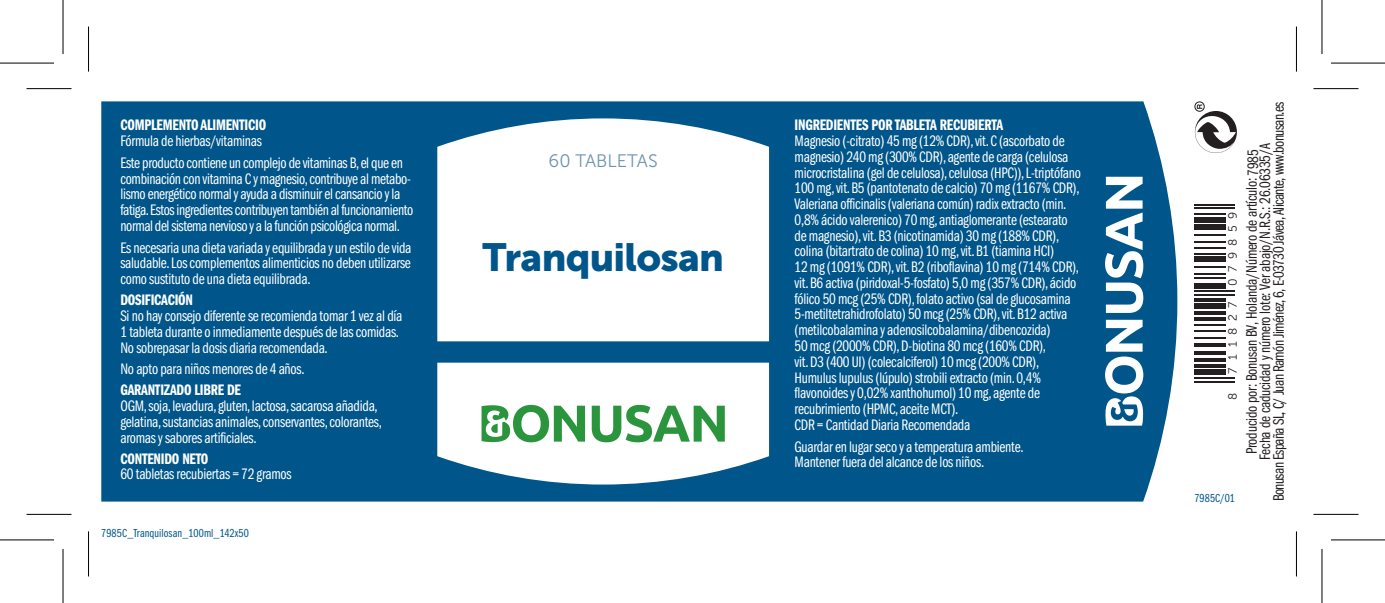
<style>
.page{position:relative;width:1385px;height:603px;background:#fff}
.page>*{position:absolute;margin:0;border:0;box-sizing:border-box;transform-origin:0 0}
.t1{font:39px "Museo Sans 900";letter-spacing:-.02em;color:#00568a}
.t2{font:18px "Museo Sans 300";color:#6e94ab}
.t3{font:15.6px/15.6px "Franklin Gothic Book Cmpr";letter-spacing:-.015em;color:#fff}
.t4{font:15.6px/13.5px "Franklin Gothic Book Cmpr";letter-spacing:-.015em;color:#231f20;text-align:center}
.t5{font:15.6px "Franklin Gothic Demi Cmpr";letter-spacing:-.015em;color:#fff}
.t6{font:12px "Franklin Gothic Book Cmpr";letter-spacing:.005em;color:#00568a}
.t7{font:12px "Museo Sans 300";letter-spacing:.525em;color:#231f20}
.s1{color:#fff}
</style>
<div class="page">
<div style="left:101px;top:101px;width:1076px;height:400px;background:#00568a"></div>
<svg style="left:1105px;top:177px;width:38px;height:136px"></svg>
<svg style="left:1105px;top:319px;width:38px;height:106px"></svg>
<svg style="left:437px;top:362px;width:332px;height:122px"></svg>
<svg style="left:437px;top:118px;width:332px;height:223px"></svg>
<svg style="left:592px;top:404px;width:133px;height:38px"></svg>
<svg style="left:481px;top:404px;width:104px;height:38px"></svg>
<svg style="left:1194px;top:101px;width:43px;height:52px"></svg>
<hr style="left:1194px;top:380px;width:41px;height:2px;background:#231f20">
<hr style="left:1194px;top:377px;width:41px;height:1px;background:#231f20">
<div style="left:1194px;top:369px;width:31px;height:6px;background:#231f20"></div>
<svg style="left:1194px;top:364px;width:31px;height:3px"></svg>
<hr style="left:1194px;top:358px;width:31px;height:4px;background:#231f20">
<svg style="left:1194px;top:351px;width:31px;height:3px"></svg>
<hr style="left:1194px;top:343px;width:31px;height:3px;background:#231f20">
<hr style="left:1194px;top:337px;width:31px;height:2px;background:#231f20">
<hr style="left:1194px;top:329px;width:31px;height:2px;background:#231f20">
<hr style="left:1194px;top:324px;width:31px;height:2px;background:#231f20">
<svg style="left:1194px;top:317px;width:31px;height:3px"></svg>
<hr style="left:1194px;top:311px;width:31px;height:4px;background:#231f20">
<div style="left:1194px;top:303px;width:31px;height:6px;background:#231f20"></div>
<hr style="left:1194px;top:298px;width:31px;height:3px;background:#231f20">
<hr style="left:1194px;top:294px;width:41px;height:2px;background:#231f20">
<hr style="left:1194px;top:290px;width:41px;height:2px;background:#231f20">
<div style="left:1194px;top:282px;width:31px;height:6px;background:#231f20"></div>
<hr style="left:1194px;top:277px;width:31px;height:2px;background:#231f20">
<hr style="left:1194px;top:273px;width:31px;height:2px;background:#231f20">
<hr style="left:1194px;top:266px;width:31px;height:1px;background:#231f20">
<div style="left:1194px;top:256px;width:31px;height:6px;background:#231f20"></div>
<hr style="left:1194px;top:252px;width:31px;height:2px;background:#231f20">
<hr style="left:1194px;top:247px;width:31px;height:2px;background:#231f20">
<hr style="left:1194px;top:241px;width:31px;height:2px;background:#231f20">
<hr style="left:1194px;top:234px;width:31px;height:1px;background:#231f20">
<div style="left:1194px;top:224px;width:31px;height:6px;background:#231f20"></div>
<div style="left:1194px;top:217px;width:31px;height:5px;background:#231f20"></div>
<hr style="left:1194px;top:213px;width:31px;height:2px;background:#231f20">
<hr style="left:1194px;top:207px;width:41px;height:2px;background:#231f20">
<hr style="left:1194px;top:203px;width:41px;height:2px;background:#231f20">
<svg style="left:27px;top:514px;width:45px;height:1px"></svg>
<svg style="left:1313px;top:514px;width:45px;height:1px"></svg>
<hr style="left:27px;top:88px;width:45px;height:1px;background:#000">
<hr style="left:1313px;top:88px;width:45px;height:1px;background:#000">
<hr style="left:27px;top:513px;width:45px;height:1px;background:#000">
<hr style="left:1313px;top:513px;width:45px;height:1px;background:#000">
<hr style="left:88px;top:27px;width:1px;height:45px;background:#000">
<hr style="left:88px;top:531px;width:1px;height:45px;background:#000">
<hr style="left:1296px;top:27px;width:1px;height:45px;background:#000">
<hr style="left:1296px;top:531px;width:1px;height:45px;background:#000">
<svg style="left:0;top:540px;width:54px;height:1px"></svg>
<svg style="left:1331px;top:540px;width:54px;height:1px"></svg>
<hr style="left:0;top:62px;width:54px;height:2px;background:#000">
<hr style="left:1331px;top:62px;width:54px;height:2px;background:#000">
<hr style="left:0;top:539px;width:54px;height:1px;background:#000">
<hr style="left:1331px;top:539px;width:54px;height:1px;background:#000">
<hr style="left:62px;top:0;width:2px;height:54px;background:#000">
<hr style="left:62px;top:548px;width:2px;height:54px;background:#000">
<hr style="left:1321px;top:0;width:1px;height:54px;background:#000">
<hr style="left:1321px;top:548px;width:1px;height:54px;background:#000">
<p class="t5" style="left:120px;top:116px;width:147px">COMPLEMENTO ALIMENTICIO</p>
<p class="t3" style="left:120px;top:130px;width:284px;line-height:21.9px">Fórmula de hierbas/vitaminas<br>Este producto contiene un complejo de vitaminas B, el que en</p>
<p class="t3" style="left:120px;top:170px;width:294px">combinación con vitamina C y magnesio, contribuye al metabo&shy;lismo energético normal y ayuda a disminuir el cansancio y la fatiga. Estos ingredientes contribuyen también al funcionamiento normal del sistema nervioso y a la función psicológica normal.</p>
<p class="t3" style="left:120px;top:240px;width:292px;text-align:justify">Es necesaria una dieta variada y equilibrada y un estilo de vida saludable. Los complementos alimenticios no deben utilizarse como sustituto de una dieta equilibrada.</p>
<p class="t5" style="left:120px;top:291px;width:74px">DOSIFICACIÓN</p>
<p class="t3" style="left:120px;top:308px;width:283px">Si no hay consejo diferente se recomienda tomar 1 vez al día<br>1 tableta durante o inmediamente después de las comidas.<br>No sobrepasar la dosis diaria recomendada.</p>
<p class="t3" style="left:120px;top:361px;width:186px">No apto para niños menores de 4 años.</p>
<p class="t5" style="left:120px;top:381px;width:122px">GARANTIZADO LIBRE DE</p>
<p class="t3" style="left:120px;top:398px;width:263px">OGM, soja, levadura, gluten, lactosa, sacarosa añadida, gelatina, sustancias animales, conservantes, colorantes, aromas y sabores artificiales.</p>
<p class="t5" style="left:120px;top:449px;width:89px">CONTENIDO NETO</p>
<p class="t3" style="left:120px;top:466px;width:173px">60 tabletas recubiertas = 72 gramos</p>
<p class="t6" style="left:101px;top:526px;width:149px">7985C_Tranquilosan_100ml_142x50</p>
<p class="t2" style="left:548px;top:151px;width:111px">60 TABLETAS</p>
<h1 class="t1" style="left:482px;top:235px;width:243px">Tranquilosan</h1>
<p class="t5" style="left:794px;top:116px;width:210px">INGREDIENTES POR TABLETA RECUBIERTA</p>
<p class="t3" style="left:794px;top:133px;width:288px">Magnesio (-citrato) 45 mg (12% CDR), vit. C (ascorbato de magnesio) 240 mg (300% CDR), agente de carga (celulosa microcristalina (gel de celulosa), celulosa (HPC)), L-triptófano 100 mg, vit. B5 (pantotenato de calcio) 70 mg (1167% CDR), Valeriana officinalis (valeriana común) radix extracto (min.<br>0,8% ácido valerenico) 70 mg, antiaglomerante (estearato de magnesio), vit. B3 (nicotinamida) 30 mg (188% CDR), colina (bitartrato de colina) 10 mg, vit. B1 (tiamina HCI)<br>12 mg (1091% CDR), vit. B2 (riboflavina) 10 mg (714% CDR), vit. B6 activa (piridoxal-5-fosfato) 5,0 mg (357% CDR), ácido fólico 50 mcg (25% CDR), folato activo (sal de glucosamina 5-metiltetrahidrofolato) 50 mcg (25% CDR), vit. B12 activa (metilcobalamina y adenosilcobalamina/dibencozida)<br>50 mcg (2000% CDR), D-biotina 80 mcg (160% CDR),<br>vit. D3 (400 UI) (colecalciferol) 10 mcg (200% CDR), Humulus lupulus (lúpulo) strobili extracto (min. 0,4% flavonoides y 0,02% xanthohumol) 10 mg, agente de recubrimiento (HPMC, aceite MCT).<br>CDR = Cantidad Diaria Recomendada</p>
<p class="t3" style="left:794px;top:438px;width:230px">Guardar en lugar seco y a temperatura ambiente.<br>Mantener fuera del alcance de los niños.</p>
<p class="t7" style="left:1226px;top:285px;width:75px;rotate:-90deg">079859</p>
<p class="t7" style="left:1226px;top:373px;width:74px;rotate:-90deg">711827</p>
<p class="t7" style="left:1226px;top:400px;width:9px;rotate:-90deg">8</p>
<p class="t6" style="left:1194px;top:490px;width:42px">7985C/01</p>
<p class="t4" style="left:1245px;top:501px;width:400px;rotate:-90deg">Producido por: Bonusan BV, Holanda/Número de artículo: <span class="s1">0000<br></span>Fecha de caducidad y número lote: Ver abajo/N.R.S.: 26.06335/A<br>Bonusan España SL, C/ Juan Ramón Jiménez, 6, E-03730 Jávea, Alicante, www.bonusan.es</p>
<p class="t4" style="left:1246px;top:176px;width:28px;rotate:-90deg">7985</p>
</div>
